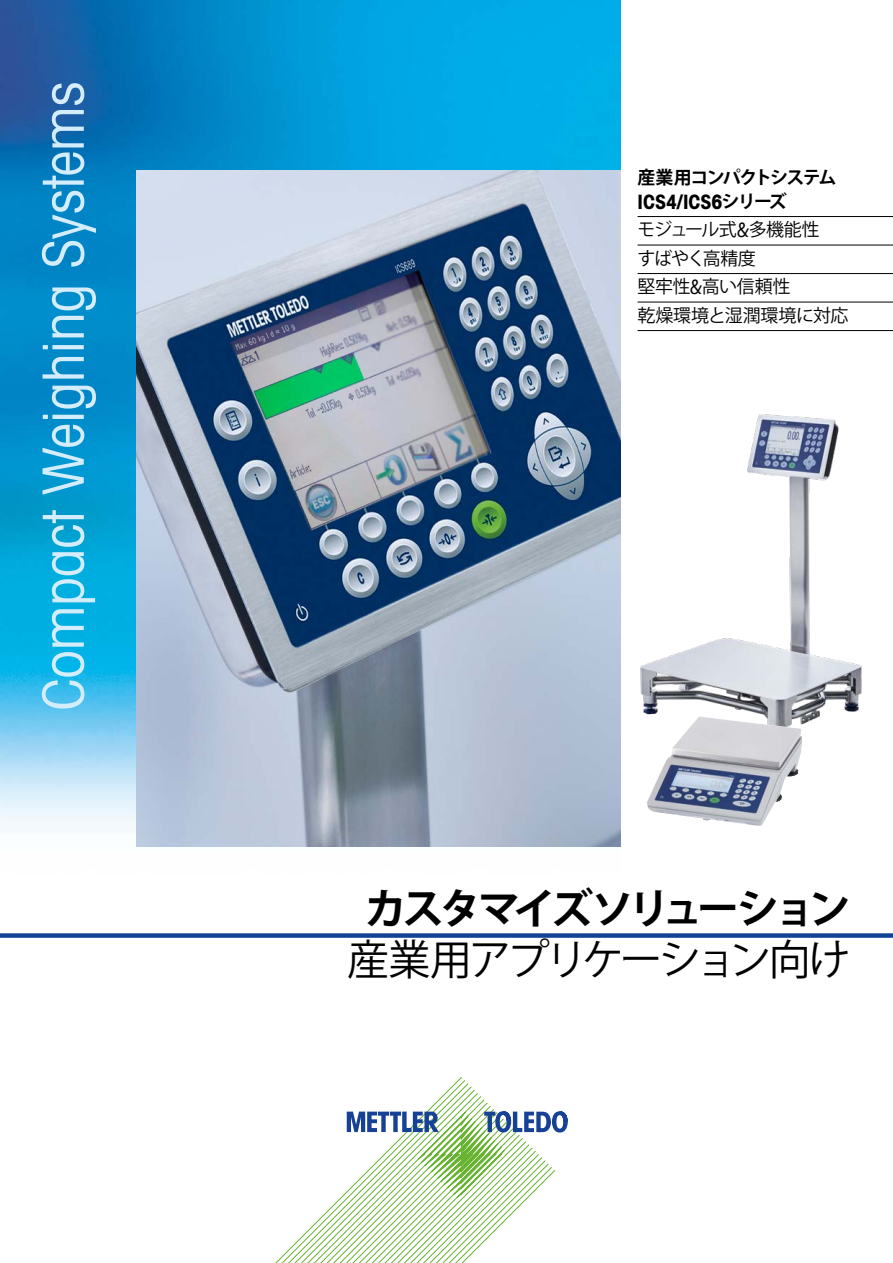
<style>
.page{position:relative;width:893px;height:1263px;background:#fff}
.page>*{position:absolute;margin:0;border:0;box-sizing:border-box;transform-origin:0 0}
.t1{font:57px "Avant Gardefor MT Bk";color:#d4edfc}
.t2{font:700 42px "Koz Go Pro";letter-spacing:-.115em;color:#000}
.t3{font:42px "Koz Go Pro";letter-spacing:-.08em;color:#000}
.t4{font:19.8px "Avant Gardefor MT Bd";letter-spacing:-.005em;color:#000}
.t5{font:18px/28.5px "Koz Go Pro";letter-spacing:-.035em;color:#000}
.t6{font:700 18px "Koz Go Pro";letter-spacing:-.095em;color:#000}
.s1{font-family:"Koz Go Pro";font-weight:700;font-size:18px}
.s2{font-family:"Avant Gardefor MT Bk";font-size:19.8px}
</style>
<div class="page">
<svg style="left:275px;top:1077px;width:253px;height:186px"></svg>
<svg style="left:347px;top:1111px;width:221px;height:87px"></svg>
<div style="left:0;top:933px;width:893px;height:5px;background:#134395"></div>
<img style="left:0;top:0;width:621px;height:847px">
<hr style="left:638px;top:216px;width:255px;height:1px;background:#000">
<hr style="left:638px;top:245px;width:255px;height:1px;background:#000">
<hr style="left:638px;top:273px;width:255px;height:1px;background:#000">
<hr style="left:638px;top:302px;width:255px;height:1px;background:#000">
<hr style="left:638px;top:330px;width:255px;height:1px;background:#000">
<img style="left:136px;top:170px;width:485px;height:676px">
<img style="left:618px;top:394px;width:244px;height:390px">
<img style="left:647px;top:716px;width:155px;height:110px">
<h1 class="t1" style="left:28px;top:710px;width:630px;rotate:-90deg">Compact Weighing Systems</h1>
<p class="t6" style="left:638px;top:165px;width:200px">産業用コンパクトシステム</p>
<p class="t4" style="left:638px;top:189px;width:151px">ICS4/ICS6<span class="s1">シリーズ</span></p>
<p class="t5" style="left:638px;top:216px;width:212px">モジュール式<span class="s2">&amp;</span>多機能性<br>すばやく高精度<br>堅牢性<span class="s2">&amp;</span>高い信頼性<br>乾燥環境と湿潤環境に対応</p>
<h2 class="t2" style="left:364px;top:882px;width:488px">カスタマイズソリューション</h2>
<h2 class="t3" style="left:347px;top:933px;width:505px">産業用アプリケーション向け</h2>
</div>
